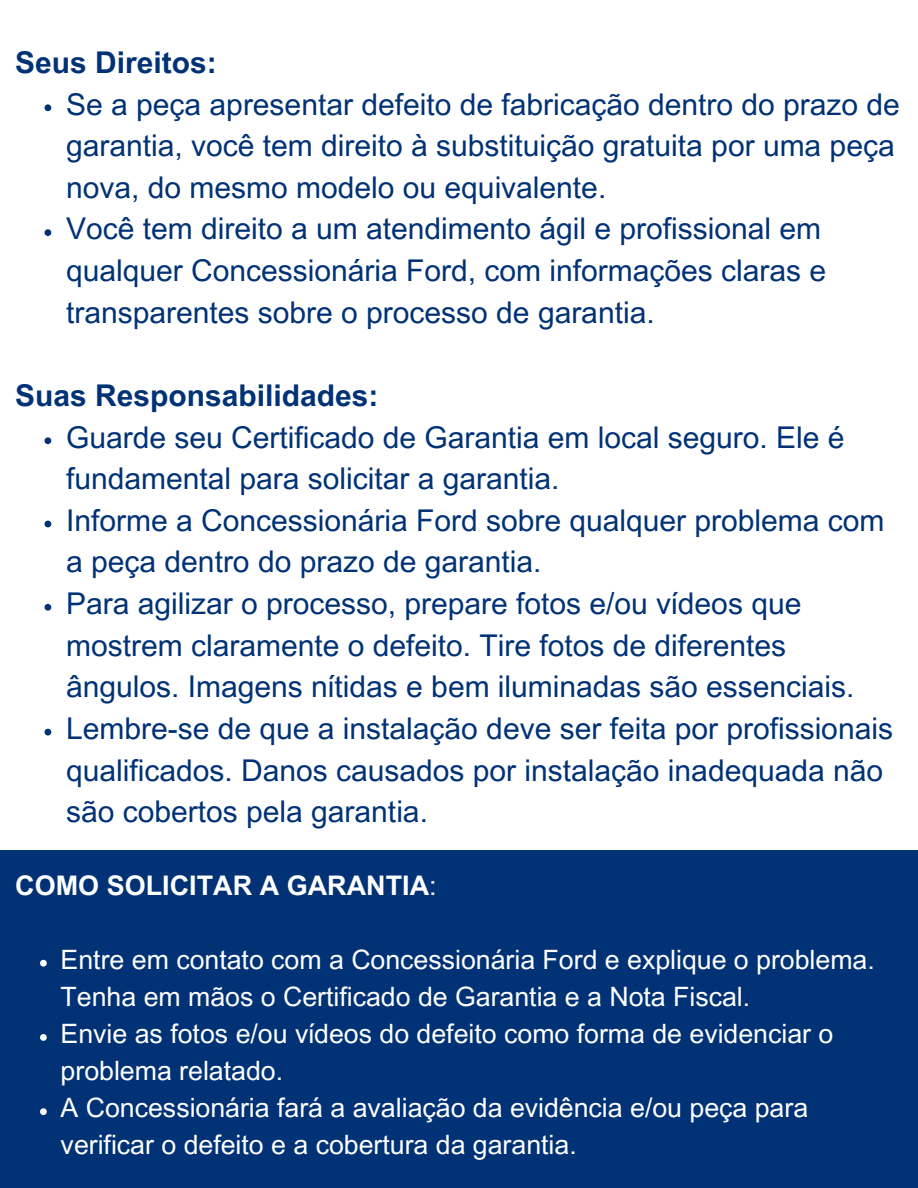
<style>
.page{position:relative;width:918px;height:1188px;background:#fff}
.page>*{position:absolute;margin:0;border:0;box-sizing:border-box;transform-origin:0 0}
.t1{font:30px/41.7px "Arial MT Pro";color:#013276}
.t2{font:700 30px "Arial MT Pro";color:#013276}
.t3{font:700 27px "Arial MT Pro";color:#fff}
.t4{font:26.7px/37.2px "Arial MT Pro";color:#fff}
.s1{font-weight:400}
</style>
<div class="page">
<div style="left:0;top:851px;width:918px;height:337px;background:#013276"></div>
<svg style="left:45px;top:104px;width:6px;height:7px"></svg>
<svg style="left:45px;top:229px;width:6px;height:7px"></svg>
<svg style="left:45px;top:437px;width:6px;height:7px"></svg>
<svg style="left:45px;top:521px;width:6px;height:6px"></svg>
<svg style="left:45px;top:604px;width:6px;height:7px"></svg>
<svg style="left:45px;top:729px;width:6px;height:7px"></svg>
<svg style="left:40px;top:960px;width:7px;height:7px"></svg>
<svg style="left:40px;top:1034px;width:7px;height:7px"></svg>
<svg style="left:40px;top:1108px;width:7px;height:7px"></svg>
<h2 class="t2" style="left:15px;top:51px;width:203px">Seus Direitos:</h2>
<p class="t1" style="left:66px;top:87px;width:835px">Se a peça apresentar defeito de fabricação dentro do prazo de garantia, você tem direito à substituição gratuita por uma peça nova, do mesmo modelo ou equivalente.</p>
<p class="t1" style="left:66px;top:212px;width:761px">Você tem direito a um atendimento ágil e profissional em qualquer Concessionária Ford, com informações claras e transparentes sobre o processo de garantia.</p>
<h2 class="t2" style="left:15px;top:384px;width:365px">Suas Responsabilidades:</h2>
<p class="t1" style="left:66px;top:420px;width:780px">Guarde seu Certificado de Garantia em local seguro. Ele é fundamental para solicitar a garantia.</p>
<p class="t1" style="left:66px;top:503px;width:820px">Informe a Concessionária Ford sobre qualquer problema com a peça dentro do prazo de garantia.</p>
<p class="t1" style="left:66px;top:586px;width:790px">Para agilizar o processo, prepare fotos e/ou vídeos que mostrem claramente o defeito. Tire fotos de diferentes ângulos. Imagens nítidas e bem iluminadas são essenciais.</p>
<p class="t1" style="left:66px;top:711px;width:828px">Lembre-se de que a instalação deve ser feita por profissionais qualificados. Danos causados por instalação inadequada não são cobertos pela garantia.</p>
<h1 class="t3" style="left:15px;top:875px;width:423px">COMO SOLICITAR A GARANTIA<span class="s1">:</span></h1>
<p class="t4" style="left:61px;top:944px;width:816px">Entre em contato com a Concessionária Ford e explique o problema.<br>Tenha em mãos o Certificado de Garantia e a Nota Fiscal.</p>
<p class="t4" style="left:61px;top:1018px;width:774px">Envie as fotos e/ou vídeos do defeito como forma de evidenciar o problema relatado.</p>
<p class="t4" style="left:61px;top:1093px;width:749px">A Concessionária fará a avaliação da evidência e/ou peça para verificar o defeito e a cobertura da garantia.</p>
</div>
